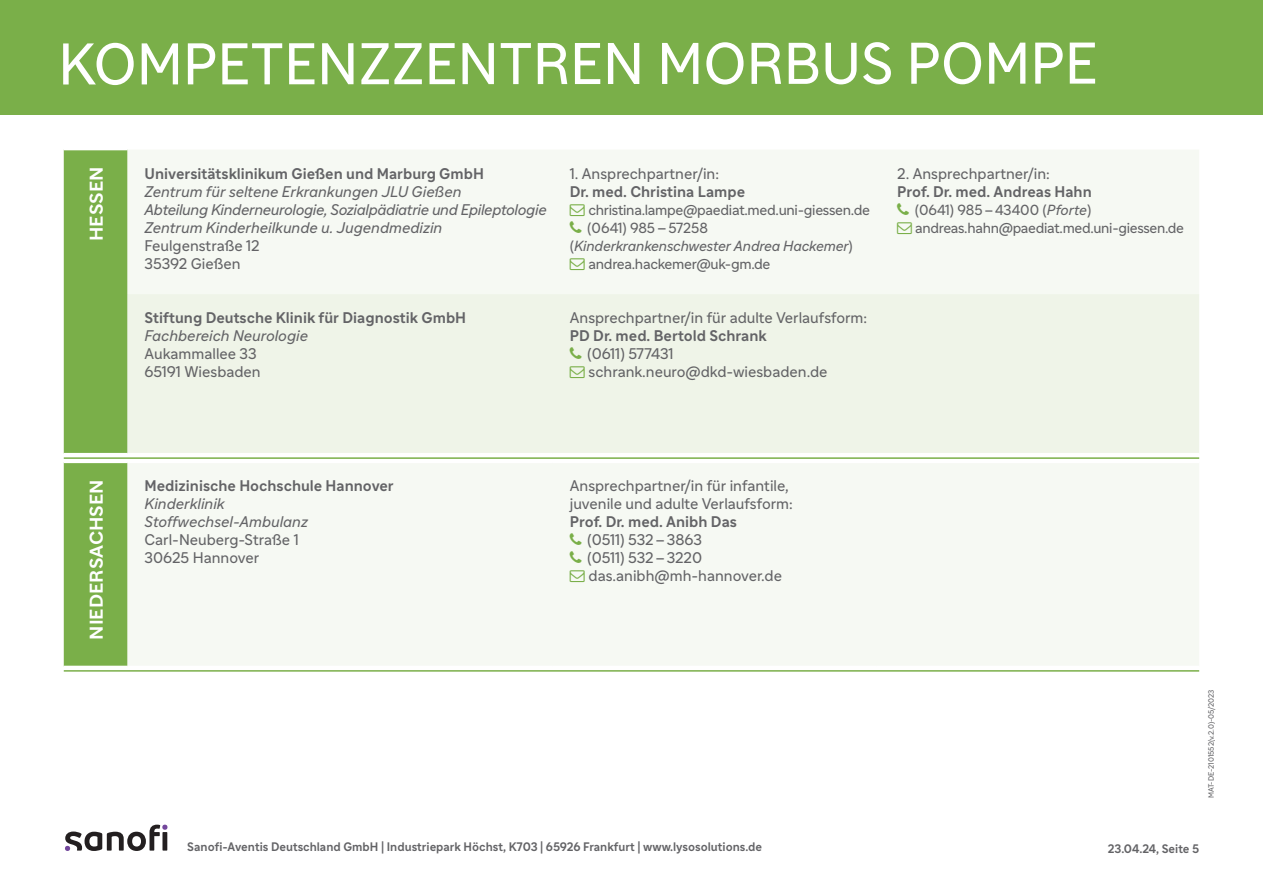
<style>
.page{position:relative;width:1263px;height:893px;background:#fff}
.page>*{position:absolute;margin:0;border:0;box-sizing:border-box;transform-origin:0 0}
.t1{font:57px "Sanofi Sans";color:#fff}
.Bundesland{font:700 18px "Sanofi Sans";color:#fff;scale:1.1 1}
.p_table{font:15px/18px "Sanofi Sans";color:#636366}
.p_table-2{font:700 15px "Sanofi Sans";color:#636366}
.p_table-3{font:italic 15px "Sanofi Sans";color:#636366}
.p_table-4{font:italic 15px "Sanofi Sans";letter-spacing:-.02em;color:#636366}
.p_table-5{font:14.25px "Sanofi Sans";letter-spacing:-.02em;color:#636366}
.p_table-6{font:italic 14.25px "Sanofi Sans";letter-spacing:-.01em;color:#636366}
.p_table-7{font:14.25px "Sanofi Sans";color:#636366}
.t2{font:700 12px "Sanofi Sans";color:#636366}
.t3{font:7.5px "Sanofi Sans";color:#636366}
.s1{font-size:15px}
.s2{font-style:normal}
.s3{font-style:italic}
</style>
<div class="page">
<svg style="left:65px;top:825px;width:102px;height:26px"></svg>
<div style="left:0;top:0;width:1263px;height:115px;background:#7aaf49"></div>
<div style="left:64px;top:150px;width:64px;height:303px;background:#7aaf49"></div>
<div style="left:128px;top:150px;width:1071px;height:144px;background:#f6f9f3"></div>
<div style="left:128px;top:294px;width:1071px;height:159px;background:#eff4e8"></div>
<div style="left:64px;top:463px;width:1135px;height:203px;background:#f6f9f3"></div>
<hr style="left:64px;top:457px;width:1135px;height:2px;background:#7aaf49">
<hr style="left:64px;top:670px;width:1135px;height:2px;background:#7aaf49">
<svg style="left:570px;top:204px;width:15px;height:29px"></svg>
<svg style="left:570px;top:258px;width:15px;height:12px"></svg>
<svg style="left:897px;top:203px;width:12px;height:12px"></svg>
<svg style="left:897px;top:222px;width:15px;height:12px"></svg>
<svg style="left:570px;top:347px;width:12px;height:12px"></svg>
<svg style="left:570px;top:366px;width:15px;height:12px"></svg>
<svg style="left:570px;top:534px;width:12px;height:11px"></svg>
<svg style="left:570px;top:552px;width:12px;height:11px"></svg>
<svg style="left:570px;top:571px;width:15px;height:11px"></svg>
<h1 class="t1" style="left:58px;top:29px;width:1041px">KOMPETENZZENTREN MORBUS POMPE</h1>
<p class="Bundesland" style="left:85px;top:241px;width:69px;rotate:-90deg">HESSEN</p>
<p class="p_table-2" style="left:145px;top:164px;width:341px">Universitätsklinikum Gießen und Marburg GmbH</p>
<p class="p_table-3" style="left:145px;top:182px;width:318px">Zentrum für seltene Erkrankungen JLU Gießen</p>
<p class="p_table-4" style="left:145px;top:200px;width:404px">Abteilung Kinderneurologie, Sozialpädiatrie und Epileptologie</p>
<p class="p_table-3" style="left:145px;top:218px;width:299px">Zentrum Kinderheilkunde u. Jugendmedizin</p>
<p class="p_table" style="left:145px;top:236px;width:117px">Feulgenstraße 12</p>
<p class="p_table" style="left:145px;top:254px;width:98px">35392 Gießen</p>
<p class="p_table-2" style="left:145px;top:308px;width:323px">Stiftung Deutsche Klinik für Diagnostik GmbH</p>
<p class="p_table-3" style="left:145px;top:327px;width:165px">Fachbereich Neurologie</p>
<p class="p_table" style="left:145px;top:345px;width:114px">Aukammallee 33</p>
<p class="p_table" style="left:145px;top:363px;width:118px">65191 Wiesbaden</p>
<p class="p_table" style="left:570px;top:164px;width:151px">1. Ansprechpartner/in:</p>
<p class="p_table-2" style="left:570px;top:182px;width:177px">Dr. med. Christina Lampe</p>
<p class="p_table-5" style="left:588px;top:201px;width:283px">christina.lampe@paediat.med.uni-giessen.de</p>
<p class="p_table-5" style="left:587px;top:219px;width:122px">(0641) 985<span class="s1">–</span>57258</p>
<p class="p_table-6" style="left:570px;top:237px;width:284px"><span class="s2">(</span>Kinderkrankenschwester Andrea Hackemer<span class="s2">)</span></p>
<p class="p_table-5" style="left:589px;top:255px;width:183px">andrea.hackemer@uk-gm.de</p>
<p class="p_table" style="left:570px;top:309px;width:299px">Ansprechpartner/in für adulte Verlaufsform:</p>
<p class="p_table-2" style="left:570px;top:326px;width:198px">PD Dr. med. Bertold Schrank</p>
<p class="p_table" style="left:587px;top:345px;width:88px">(0611) 577431</p>
<p class="p_table" style="left:589px;top:363px;width:240px">schrank.neuro@dkd-wiesbaden.de</p>
<p class="p_table" style="left:897px;top:164px;width:154px">2. Ansprechpartner/in:</p>
<p class="p_table-2" style="left:897px;top:182px;width:196px">Prof. Dr. med. Andreas Hahn</p>
<p class="p_table-7" style="left:915px;top:201px;width:178px">(0641) 985–43400 (<span class="s3">Pforte</span>)</p>
<p class="p_table-5" style="left:915px;top:219px;width:270px">andreas.hahn@paediat.med.uni-giessen.de</p>
<p class="Bundesland" style="left:85px;top:640px;width:147px;rotate:-90deg">NIEDERSACHSEN</p>
<p class="p_table-2" style="left:145px;top:477px;width:251px">Medizinische Hochschule Hannover</p>
<p class="p_table-3" style="left:145px;top:495px;width:82px">Kinderklinik</p>
<p class="p_table-3" style="left:145px;top:513px;width:165px">Stoffwechsel-Ambulanz</p>
<p class="p_table" style="left:145px;top:531px;width:156px">Carl-Neuberg-Straße 1</p>
<p class="p_table" style="left:145px;top:549px;width:116px">30625 Hannover</p>
<p class="p_table" style="left:570px;top:477px;width:224px">Ansprechpartner/in für infantile, juvenile und adulte Verlaufsform:</p>
<p class="p_table-2" style="left:570px;top:513px;width:169px">Prof. Dr. med. Anibh Das</p>
<p class="p_table" style="left:587px;top:531px;width:116px">(0511) 532–3863</p>
<p class="p_table" style="left:587px;top:549px;width:116px">(0511) 532–3220</p>
<p class="p_table" style="left:589px;top:567px;width:195px">das.anibh@mh-hannover.de</p>
<p class="t2" style="left:187px;top:839px;width:576px">Sanofi-Aventis Deutschland GmbH | Industriepark Höchst, K703 | 65926 Frankfurt | www.lysosolutions.de</p>
<p class="t3" style="left:1206px;top:798px;width:110px;rotate:-90deg">MAT-DE-2101552(v.2.0)-05/2023</p>
<p class="t2" style="left:1108px;top:841px;width:93px">23.04.24, Seite 5</p>
</div>
